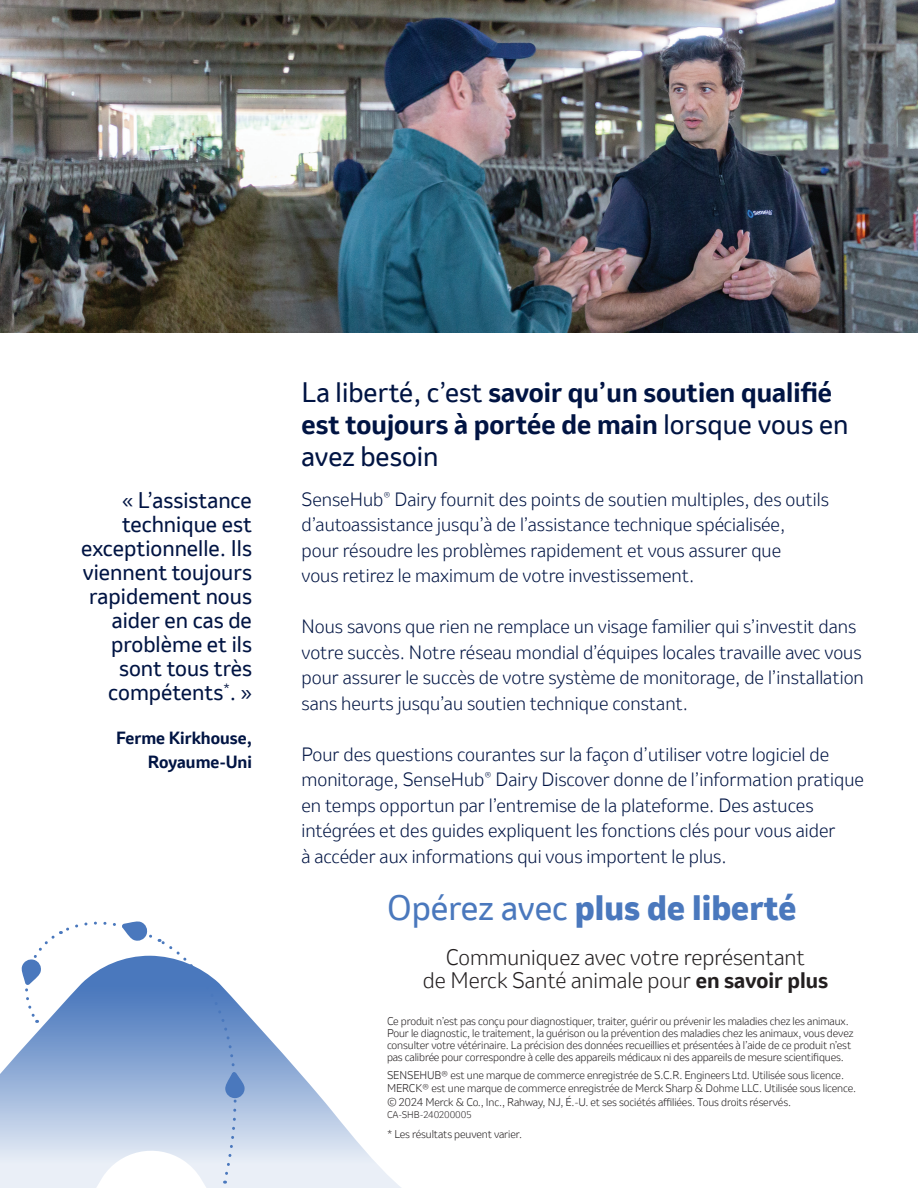
<style>
.page{position:relative;width:918px;height:1188px;background:#fff}
.page>*{position:absolute;margin:0;border:0;box-sizing:border-box;transform-origin:0 0}
.New_header_-_navy{font:800 33px "Invention";color:#4a78bd}
.New_header_-_navy-2{font:700 26.4px/31.7px "Invention";color:#001443}
.body{font:21.15px/24px "Invention";color:#001443;text-align:right}
.New_header_-_navy-3{font:300 21px/22.5px "Invention";color:#231f20;text-align:center}
.body-2{font:300 18px/25.5px "Invention";color:#001443}
.body-3{font:700 16.5px/24px "Invention";color:#001443;text-align:right}
.New_header_-_navy-4{font:300 10.5px/12px "Invention";letter-spacing:-.01em;color:#231f20}
.New_header_-_navy-5{font:300 9px "Invention";letter-spacing:-.01em;color:#231f20}
.s1{font-weight:400}
.s2{font-weight:700}
</style>
<div class="page">
<svg style="left:0;top:1019px;width:401px;height:169px"></svg>
<svg style="left:18px;top:921px;width:234px;height:263px"></svg>
<img style="left:0;top:0;width:918px;height:333px">
<p class="body" style="left:81px;top:488px;width:173px">« L’assistance technique est exceptionnelle. Ils viennent toujours rapidement nous aider en cas de problème et ils sont tous très compétents<sup>*</sup>. »</p>
<p class="body-3" style="left:116px;top:726px;width:137px">Ferme Kirkhouse,<br>Royaume-Uni</p>
<p class="New_header_-_navy-2" style="left:302px;top:377px;width:549px"><span class="s1">La liberté, c’est</span> savoir qu’un soutien qualifié est toujours à portée de main <span class="s1">lorsque vous en avez besoin</span></p>
<p class="body-2" style="left:302px;top:486px;width:529px">SenseHub<sup>®</sup> Dairy fournit des points de soutien multiples, des outils d’autoassistance jusqu’à de l’assistance technique spécialisée,<br>pour résoudre les problèmes rapidement et vous assurer que<br>vous retirez le maximum de votre investissement.</p>
<p class="body-2" style="left:302px;top:613px;width:564px">Nous savons que rien ne remplace un visage familier qui s’investit dans votre succès. Notre réseau mondial d’équipes locales travaille avec vous pour assurer le succès de votre système de monitorage, de l’installation sans heurts jusqu’au soutien technique constant.</p>
<p class="body-2" style="left:302px;top:741px;width:564px">Pour des questions courantes sur la façon d’utiliser votre logiciel de monitorage, SenseHub<sup>®</sup> Dairy Discover donne de l’information pratique en temps opportun par l’entremise de la plateforme. Des astuces intégrées et des guides expliquent les fonctions clés pour vous aider<br>à accéder aux informations qui vous importent le plus.</p>
<p class="New_header_-_navy" style="left:387px;top:884px;width:411px"><span class="s1">Opérez avec</span> plus de liberté</p>
<p class="New_header_-_navy-3" style="left:423px;top:946px;width:407px">Communiquez avec votre représentant<br>de Merck Santé animale pour <span class="s2">en savoir plus</span></p>
<p class="New_header_-_navy-4" style="left:387px;top:1015px;width:468px">Ce produit n’est pas conçu pour diagnostiquer, traiter, guérir ou prévenir les maladies chez les animaux.<br>Pour le diagnostic, le traitement, la guérison ou la prévention des maladies chez les animaux, vous devez consulter votre vétérinaire. La précision des données recueillies et présentées à l’aide de ce produit n’est pas calibrée pour correspondre à celle des appareils médicaux ni des appareils de mesure scientifiques.</p>
<p class="New_header_-_navy-4" style="left:387px;top:1069px;width:459px">SENSEHUB® est une marque de commerce enregistrée de S.C.R. Engineers Ltd. Utilisée sous licence.</p>
<p class="New_header_-_navy-4" style="left:387px;top:1082px;width:471px">MERCK® est une marque de commerce enregistrée de Merck Sharp &amp; Dohme LLC. Utilisée sous licence.</p>
<p class="New_header_-_navy-4" style="left:387px;top:1096px;width:406px">© 2024 Merck &amp; Co., Inc., Rahway, NJ, É.-U. et ses sociétés affiliées. Tous droits réservés.</p>
<p class="New_header_-_navy-5" style="left:387px;top:1108px;width:86px">CA-SHB-240200005</p>
<p class="New_header_-_navy-4" style="left:387px;top:1128px;width:137px">* Les résultats peuvent varier.</p>
</div>
